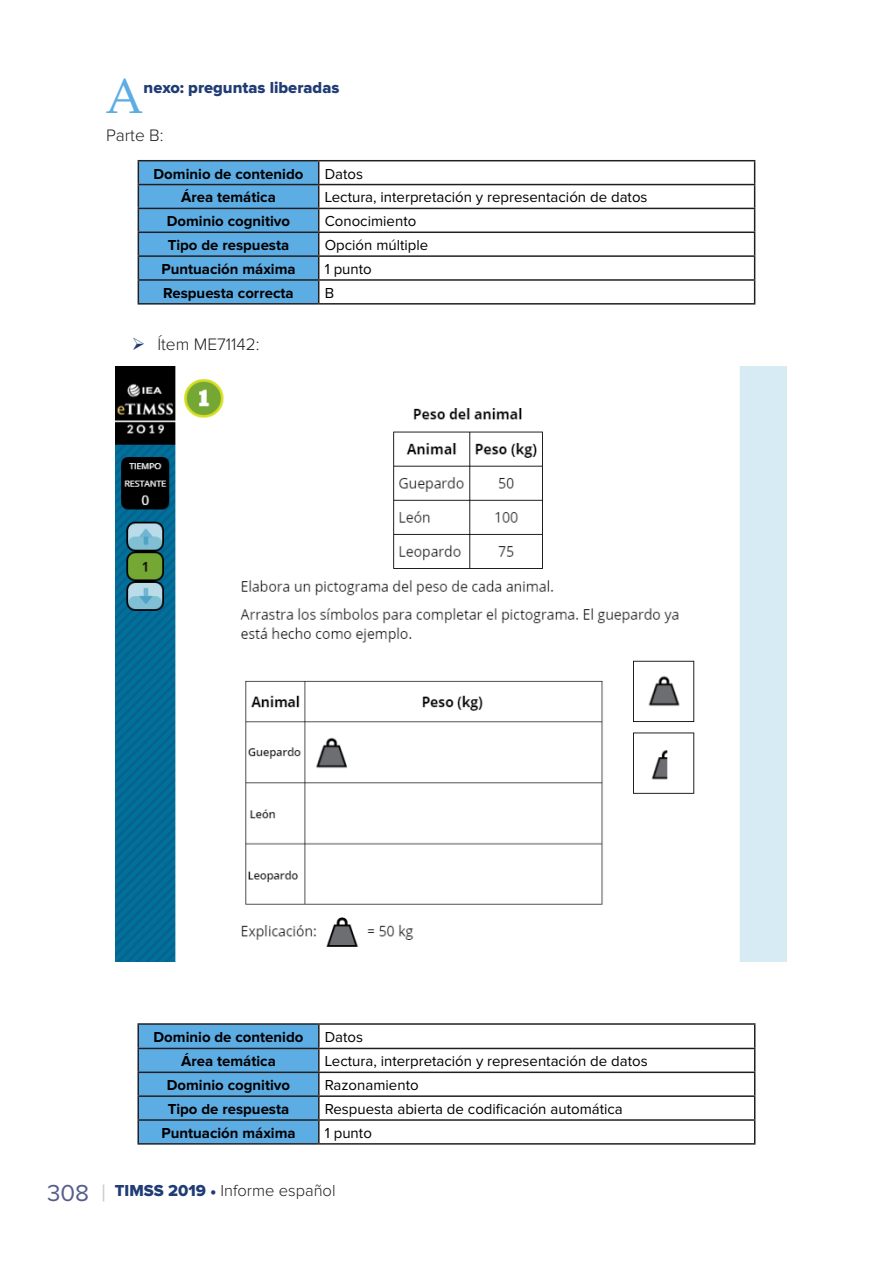
<style>
.page{position:relative;width:893px;height:1263px;background:#fff}
.page>*{position:absolute;margin:0;border:0;box-sizing:border-box;transform-origin:0 0}
.t1{font:49.05px "Palatino Linotype";color:#5dade5}
.t2{font:24px "Proxima Nova";color:#c7c8ca}
._002_TEXTO_GENERAL{font:300 17.25px "Proxima Nova";color:#231f20}
.t3{font:300 16.5px "Proxima Nova";color:#231f20}
.t4{font:16.5px "Proxima Nova Extrabld";color:#203c75}
.t5{font:15px "Proxima Nova";color:#000}
.t6{font:700 15px "Proxima Nova";color:#000}
.s1{font-weight:400;font-size:24px;color:#555d8c}
.s2{font-family:"Proxima Nova Extrabld";font-weight:400;color:#203c75}
.s3{font-family:"Minion Pro";font-weight:400;color:#203c75}
</style>
<div class="page">
<hr style="left:138px;top:160px;width:181px;height:1px;background:#231f20">
<hr style="left:319px;top:160px;width:436px;height:1px;background:#231f20">
<hr style="left:319px;top:184px;width:436px;height:1px;background:#231f20">
<hr style="left:319px;top:208px;width:436px;height:1px;background:#231f20">
<hr style="left:319px;top:231px;width:436px;height:2px;background:#231f20">
<hr style="left:319px;top:255px;width:436px;height:2px;background:#231f20">
<hr style="left:319px;top:279px;width:436px;height:2px;background:#231f20">
<svg style="left:138px;top:161px;width:181px;height:142px;background:#59a3d7"></svg>
<svg style="left:754px;top:161px;width:1px;height:142px"></svg>
<hr style="left:138px;top:303px;width:181px;height:2px;background:#231f20">
<hr style="left:319px;top:303px;width:436px;height:2px;background:#231f20">
<img style="left:116px;top:366px;width:671px;height:595px">
<div style="left:139px;top:1025px;width:179px;height:118px;background:#5dade5"></div>
<hr style="left:137px;top:1023px;width:182px;height:2px;background:#231f20">
<hr style="left:137px;top:1025px;width:2px;height:23px;background:#231f20">
<hr style="left:319px;top:1023px;width:436px;height:2px;background:#231f20">
<hr style="left:318px;top:1025px;width:2px;height:23px;background:#231f20">
<hr style="left:137px;top:1048px;width:182px;height:1px;background:#231f20">
<hr style="left:137px;top:1049px;width:2px;height:22px;background:#231f20">
<hr style="left:319px;top:1048px;width:436px;height:1px;background:#231f20">
<hr style="left:318px;top:1049px;width:2px;height:22px;background:#231f20">
<hr style="left:137px;top:1071px;width:182px;height:2px;background:#231f20">
<hr style="left:137px;top:1073px;width:2px;height:22px;background:#231f20">
<hr style="left:319px;top:1071px;width:436px;height:2px;background:#231f20">
<hr style="left:318px;top:1073px;width:2px;height:22px;background:#231f20">
<hr style="left:137px;top:1095px;width:182px;height:2px;background:#231f20">
<hr style="left:137px;top:1097px;width:2px;height:22px;background:#231f20">
<hr style="left:319px;top:1095px;width:436px;height:2px;background:#231f20">
<hr style="left:318px;top:1097px;width:2px;height:22px;background:#231f20">
<hr style="left:137px;top:1119px;width:182px;height:2px;background:#231f20">
<hr style="left:137px;top:1121px;width:2px;height:22px;background:#231f20">
<hr style="left:319px;top:1119px;width:436px;height:2px;background:#231f20">
<hr style="left:318px;top:1121px;width:2px;height:22px;background:#231f20">
<svg style="left:754px;top:1025px;width:1px;height:118px"></svg>
<hr style="left:137px;top:1143px;width:182px;height:1px;background:#231f20">
<hr style="left:319px;top:1143px;width:436px;height:1px;background:#231f20">
<h1 class="t1" style="left:105px;top:61px;width:40px">A</h1>
<p class="t4" style="left:144px;top:80px;width:197px">nexo: preguntas liberadas</p>
<p class="_002_TEXTO_GENERAL" style="left:106px;top:126px;width:59px">Parte B:</p>
<p class="t6" style="left:154px;top:167px;width:151px">Dominio de contenido</p>
<p class="t5" style="left:325px;top:167px;width:40px">Datos</p>
<p class="t6" style="left:181px;top:191px;width:96px">Área temática</p>
<p class="t5" style="left:325px;top:191px;width:324px">Lectura, interpretación y representación de datos</p>
<p class="t6" style="left:167px;top:214px;width:125px">Dominio cognitivo</p>
<p class="t5" style="left:325px;top:214px;width:93px">Conocimiento</p>
<p class="t6" style="left:168px;top:238px;width:123px">Tipo de respuesta</p>
<p class="t5" style="left:325px;top:238px;width:105px">Opción múltiple</p>
<p class="t6" style="left:161px;top:262px;width:136px">Puntuación máxima</p>
<p class="t5" style="left:325px;top:262px;width:49px">1 punto</p>
<p class="t6" style="left:163px;top:286px;width:132px">Respuesta correcta</p>
<p class="t5" style="left:325px;top:286px;width:11px">B</p>
<p class="_002_TEXTO_GENERAL" style="left:157px;top:334px;width:104px">Ítem ME71142:</p>
<p class="t6" style="left:154px;top:1030px;width:151px">Dominio de contenido</p>
<p class="t5" style="left:325px;top:1030px;width:40px">Datos</p>
<p class="t6" style="left:181px;top:1054px;width:96px">Área temática</p>
<p class="t5" style="left:325px;top:1054px;width:324px">Lectura, interpretación y representación de datos</p>
<p class="t6" style="left:167px;top:1078px;width:125px">Dominio cognitivo</p>
<p class="t5" style="left:325px;top:1078px;width:95px">Razonamiento</p>
<p class="t6" style="left:168px;top:1102px;width:123px">Tipo de respuesta</p>
<p class="t5" style="left:325px;top:1102px;width:300px">Respuesta abierta de codificación automática</p>
<p class="t6" style="left:161px;top:1126px;width:136px">Puntuación máxima</p>
<p class="t5" style="left:325px;top:1126px;width:49px">1 punto</p>
<h2 class="t2" style="left:101px;top:1182px;width:7px">|</h2>
<p class="t3" style="left:47px;top:1181px;width:290px"><span class="s1">308</span> <span class="s2">TIMSS 2019</span> <span class="s3">•</span> Informe español</p>
</div>
